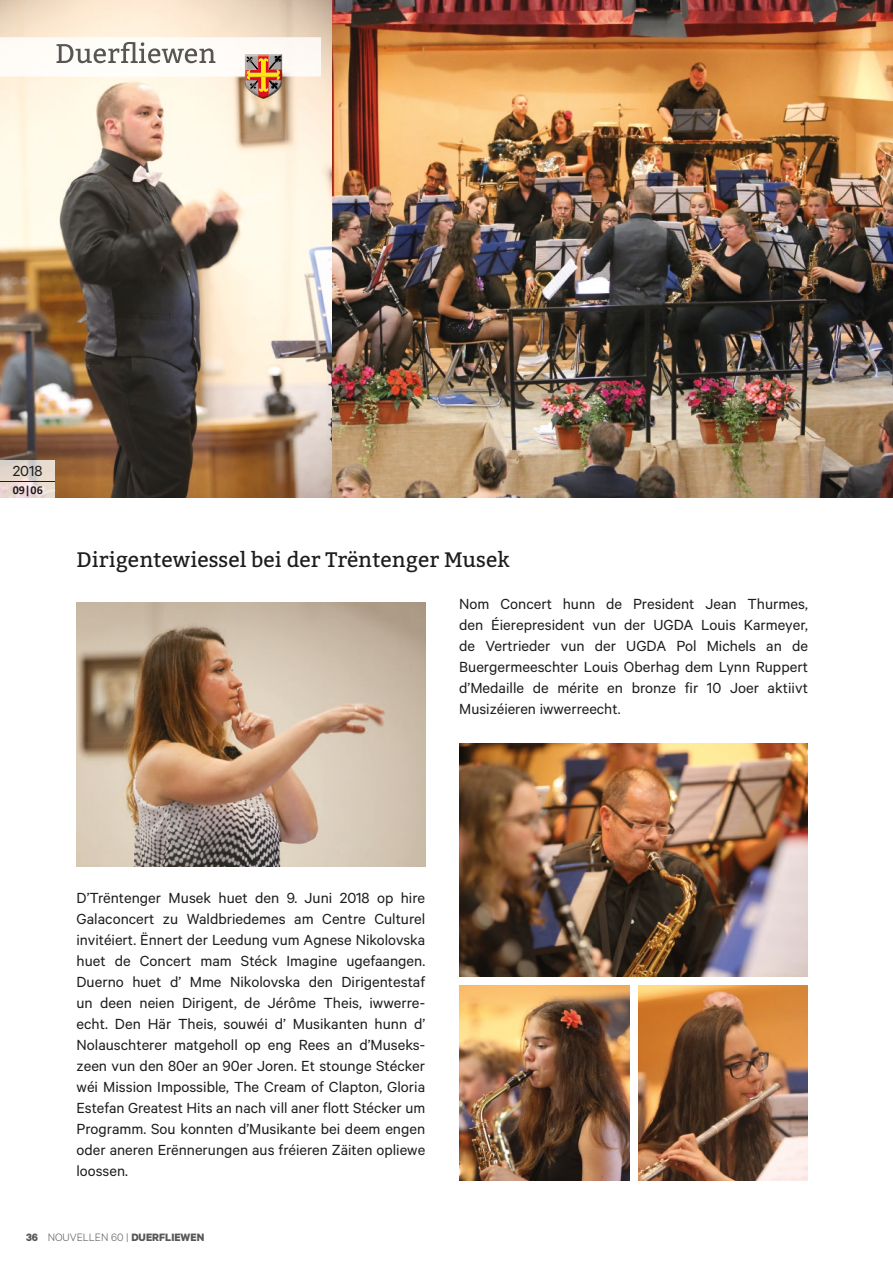
<style>
.page{position:relative;width:893px;height:1263px;background:#fff}
.page>*{position:absolute;margin:0;border:0;box-sizing:border-box;transform-origin:0 0}
.t1{font:21px "Bitter";color:#1d1d1b}
.t2{font:16.5px/21px "Calibre";color:#1d1d1b;text-align:justify}
.t3{font:700 12px "Calibre";color:#575756}
.t4{font:700 12px "Calibri";color:#1d1d1b}
.s1{font-weight:300}
</style>
<div class="page">
<img style="left:332px;top:0;width:561px;height:497px">
<img style="left:77px;top:602px;width:348px;height:264px">
<img style="left:459px;top:985px;width:170px;height:196px">
<img style="left:639px;top:985px;width:169px;height:196px">
<img style="left:0;top:0;width:332px;height:497px">
<img style="left:459px;top:744px;width:349px;height:233px">
<img style="left:0;top:460px;width:54px;height:37px">
<hr style="left:0;top:481px;width:54px;height:1px;background:#1d1d1b">
<img style="left:0;top:37px;width:321px;height:40px">
<img style="left:55px;top:42px;width:160px;height:21px">
<svg style="left:244px;top:54px;width:39px;height:45px"></svg>
<img style="left:258px;top:54px;width:24px;height:42px">
<p class="t2" style="left:13px;top:460px;width:31px">2018</p>
<p class="t4" style="left:13px;top:482px;width:32px">09|06</p>
<p class="t1" style="left:77px;top:545px;width:435px">Dirigentewiessel bei der Trëntenger Musek</p>
<p class="t2" style="left:459px;top:593px;width:350px">Nom Concert hunn de President Jean Thurmes, den Éierepresident vun der UGDA Louis Karmeyer, de Vertrieder vun der UGDA Pol Michels an de Buergermeeschter Louis Oberhag dem Lynn Ruppert d’Medaille de mérite en bronze fir 10 Joer aktiivt Musizéieren iwwerreecht.</p>
<p class="t2" style="left:77px;top:887px;width:350px">D’Trëntenger Musek huet den 9. Juni 2018 op hire Galaconcert zu Waldbriedemes am Centre Culturel invitéiert. Ënnert der Leedung vum Agnese Nikolovska huet de Concert mam Stéck Imagine ugefaangen.<br>Duerno huet d’ Mme Nikolovska den Dirigentestaf un deen neien Dirigent, de Jérôme Theis, iwwerre&shy;echt. Den Här Theis, souwéi d’ Musikanten hunn d’ Nolauschterer matgeholl op eng Rees an d’Museks&shy;zeen vun den 80er an 90er Joren. Et stounge Stécker wéi Mission Impossible, The Cream of Clapton, Gloria Estefan Greatest Hits an nach vill aner flott Stécker um Programm. Sou konnten d’Musikante bei deem engen oder aneren Erënnerungen aus fréieren Zäiten opliewe loossen.</p>
<p class="t3" style="left:26px;top:1230px;width:180px">36 <span class="s1">NOUVELLEN 60 |</span> DUERFLIEWEN</p>
</div>
